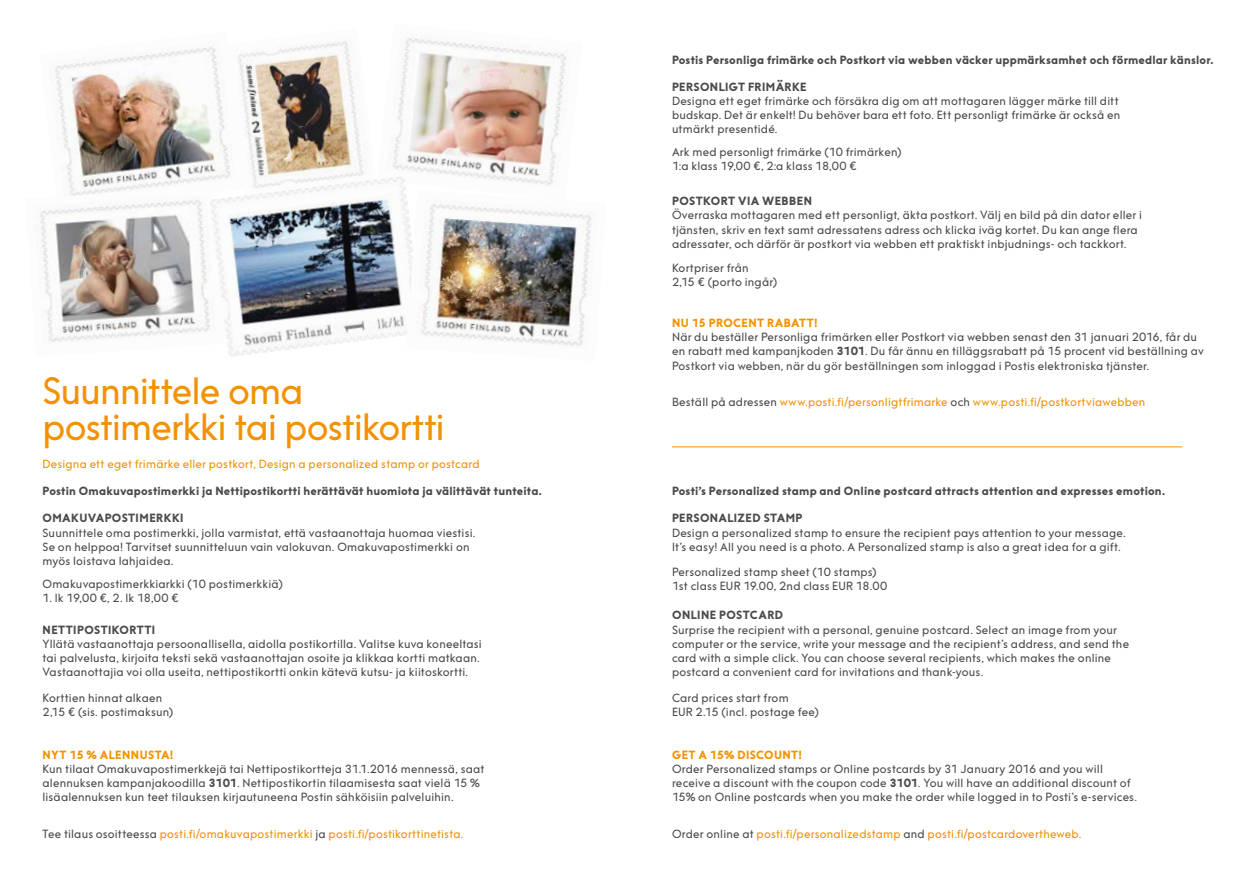
<style>
.page{position:relative;width:1259px;height:893px;background:#fff}
.page>*{position:absolute;margin:0;border:0;box-sizing:border-box;transform-origin:0 0}
.t1{font:36px/36px "Posti Sans";letter-spacing:-.025em;color:#f39200}
.t2{font:11.25px/14.2px "Posti Sans";letter-spacing:.015em;color:#4a4a49}
.t3{font:700 11.25px "Posti Sans";letter-spacing:.02em;color:#4a4a49}
.t4{font:11.25px "Posti Sans";letter-spacing:.02em;color:#f39200}
.t5{font:700 11.25px "Posti Sans";letter-spacing:.03em;color:#f39200}
.t6{font:700 11.25px "Posti Sans";letter-spacing:.04em;color:#4a4a49}
.s1{font-weight:700}
.s2{color:#4a4a49}
</style>
<div class="page">
<hr style="left:672px;top:446px;width:510px;height:1px;background:#f39200">
<img style="left:51px;top:46px;width:175px;height:140px">
<img style="left:392px;top:37px;width:175px;height:149px">
<img style="left:40px;top:186px;width:169px;height:156px">
<img style="left:226px;top:41px;width:138px;height:135px">
<img style="left:209px;top:176px;width:215px;height:180px">
<img style="left:406px;top:190px;width:187px;height:166px">
<h1 class="t1" style="left:43px;top:373px;width:404px">Suunnittele oma postimerkki tai postikortti</h1>
<p class="t3" style="left:43px;top:483px;width:501px">Postin Omakuvapostimerkki ja Nettipostikortti herättävät huomiota ja välittävät tunteita.</p>
<p class="t4" style="left:43px;top:457px;width:438px">Designa ett eget frimärke eller postkort, Design a personalized stamp or postcard</p>
<p class="t3" style="left:43px;top:511px;width:142px">OMAKUVAPOSTIMERKKI</p>
<p class="t2" style="left:43px;top:525px;width:434px">Suunnittele oma postimerkki, jolla varmistat, että vastaanottaja huomaa viestisi.<br>Se on helppoa! Tarvitset suunnitteluun vain valokuvan. Omakuvapostimerkki on myös loistava lahjaidea.</p>
<p class="t2" style="left:43px;top:577px;width:242px">Omakuvapostimerkkiarkki (10 postimerkkiä)</p>
<p class="t2" style="left:43px;top:591px;width:138px">1. lk 19,00 €, 2. lk 18,00 €</p>
<p class="t6" style="left:43px;top:622px;width:114px">NETTIPOSTIKORTTI</p>
<p class="t2" style="left:43px;top:637px;width:441px">Yllätä vastaanottaja persoonallisella, aidolla postikortilla. Valitse kuva koneeltasi tai palvelusta, kirjoita teksti sekä vastaanottajan osoite ja klikkaa kortti matkaan.<br>Vastaanottajia voi olla useita, nettipostikortti onkin kätevä kutsu- ja kiitoskortti.</p>
<p class="t2" style="left:43px;top:691px;width:132px">Korttien hinnat alkaen<br>2,15 € (sis. postimaksun)</p>
<p class="t5" style="left:43px;top:747px;width:132px">NYT 15 % ALENNUSTA!</p>
<p class="t2" style="left:43px;top:761px;width:443px">Kun tilaat Omakuvapostimerkkejä tai Nettipostikortteja 31.1.2016 mennessä, saat alennuksen kampanjakoodilla <span class="s1">3101</span>. Nettipostikortin tilaamisesta saat vielä 15 % lisäalennuksen kun teet tilauksen kirjautuneena Postin sähköisiin palveluihin.</p>
<p class="t4" style="left:43px;top:826px;width:422px"><span class="s2">Tee tilaus osoitteessa</span> posti.fi/omakuvapostimerkki <span class="s2">ja</span> posti.fi/postikorttinetista.</p>
<p class="t3" style="left:672px;top:52px;width:543px">Postis Personliga frimärke och Postkort via webben väcker uppmärksamhet och förmedlar känslor.</p>
<p class="t3" style="left:672px;top:79px;width:136px">PERSONLIGT FRIMÄRKE</p>
<p class="t2" style="left:672px;top:94px;width:450px">Designa ett eget frimärke och försäkra dig om att mottagaren lägger märke till ditt budskap. Det är enkelt! Du behöver bara ett foto. Ett personligt frimärke är också en utmärkt presentidé.</p>
<p class="t2" style="left:672px;top:145px;width:231px">Ark med personligt frimärke (10 frimärken)<br>1:a klass 19,00 €, 2:a klass 18,00 €</p>
<p class="t3" style="left:672px;top:193px;width:141px">POSTKORT VIA WEBBEN</p>
<p class="t2" style="left:672px;top:208px;width:471px">Överraska mottagaren med ett personligt, äkta postkort. Välj en bild på din dator eller i tjänsten, skriv en text samt adressatens adress och klicka iväg kortet. Du kan ange flera adressater, och därför är postkort via webben ett praktiskt inbjudnings- och tackkort.</p>
<p class="t2" style="left:672px;top:260px;width:107px">Kortpriser från<br>2,15 € (porto ingår)</p>
<p class="t5" style="left:672px;top:315px;width:147px">NU 15 PROCENT RABATT!</p>
<p class="t2" style="left:672px;top:330px;width:533px">När du beställer Personliga frimärken eller Postkort via webben senast den 31 januari 2016, får du en rabatt med kampanjkoden <span class="s1">3101</span>. Du får ännu en tilläggsrabatt på 15 procent vid beställning av<br>Postkort via webben, när du gör beställningen som inloggad i Postis elektroniska tjänster.</p>
<p class="t4" style="left:672px;top:395px;width:475px"><span class="s2">Beställ på adressen</span> www.posti.fi/personligtfrimarke <span class="s2">och</span> www.posti.fi/postkortviawebben</p>
<p class="t3" style="left:672px;top:483px;width:494px">Posti’s Personalized stamp and Online postcard attracts attention and expresses emotion.</p>
<p class="t3" style="left:672px;top:511px;width:132px">PERSONALIZED STAMP</p>
<p class="t2" style="left:672px;top:525px;width:455px">Design a personalized stamp to ensure the recipient pays attention to your message.<br>It’s easy! All you need is a photo. A Personalized stamp is also a great idea for a gift.</p>
<p class="t2" style="left:672px;top:564px;width:217px">Personalized stamp sheet (10 stamps)<br>1st class EUR 19.00, 2nd class EUR 18.00</p>
<p class="t3" style="left:672px;top:608px;width:112px">ONLINE POSTCARD</p>
<p class="t2" style="left:672px;top:622px;width:458px">Surprise the recipient with a personal, genuine postcard. Select an image from your computer or the service, write your message and the recipient’s address, and send the card with a simple click. You can choose several recipients, which makes the online postcard a convenient card for invitations and thank-yous.</p>
<p class="t2" style="left:672px;top:691px;width:148px">Card prices start from<br>EUR 2.15 (incl. postage fee)</p>
<p class="t5" style="left:672px;top:747px;width:131px">GET A 15% DISCOUNT!</p>
<p class="t2" style="left:672px;top:761px;width:466px">Order Personalized stamps or Online postcards by 31 January 2016 and you will receive a discount with the coupon code <span class="s1">3101</span>. You will have an additional discount of<br>15% on Online postcards when you make the order while logged in to Posti’s e-services.</p>
<p class="t4" style="left:672px;top:826px;width:411px"><span class="s2">Order online at</span> posti.fi/personalizedstamp <span class="s2">and</span> posti.fi/postcardovertheweb.</p>
</div>
